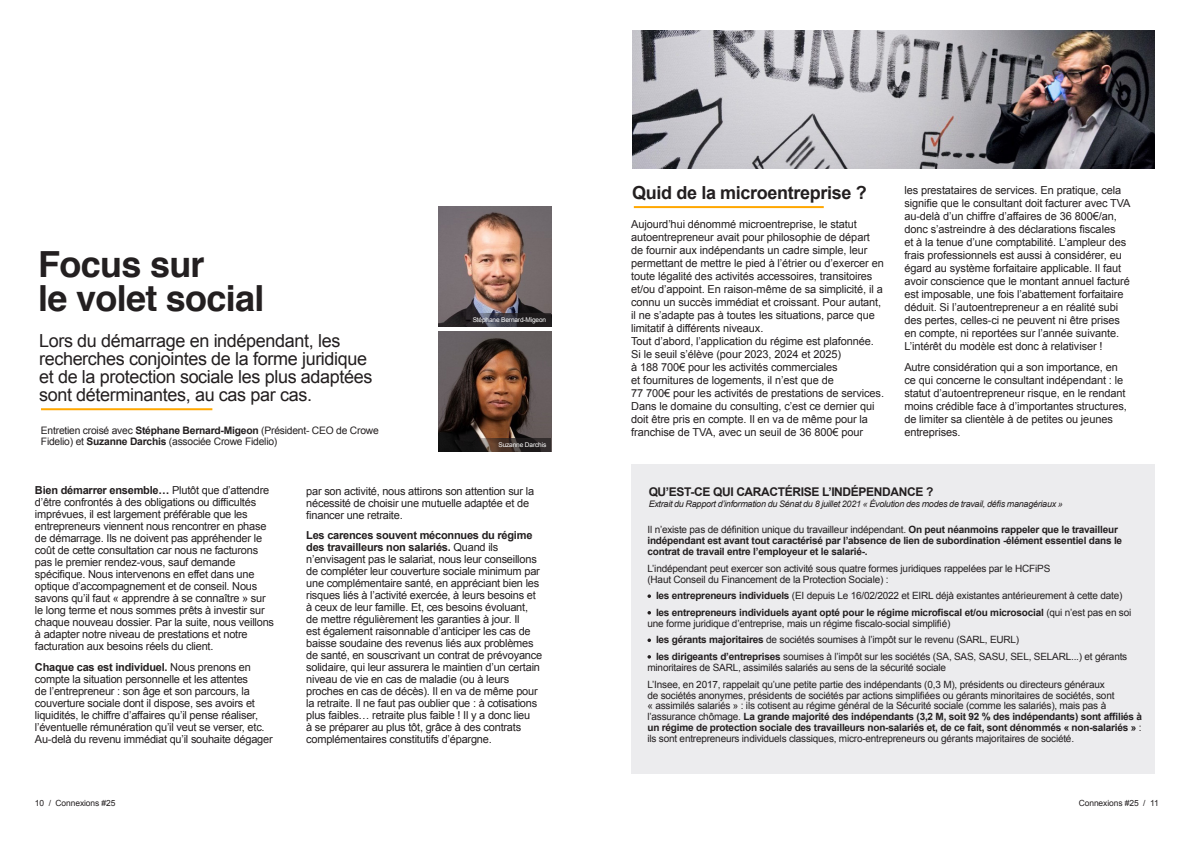
<style>
.page{position:relative;width:1191px;height:842px;background:#fff}
.page>*{position:absolute;margin:0;border:0;box-sizing:border-box;transform-origin:0 0}
.t1{font:700 36px/34px "Helvetica";letter-spacing:-.02em;color:#231f20}
.t2{font:18px/18px "Arial";letter-spacing:-.02em;color:#231f20}
.t3{font:700 18px "Arial";letter-spacing:-.02em;color:#231f20}
.t4{font:700 12px "Arial";letter-spacing:-.03em;color:#231f20}
.t5{font:11px/12px "Arial";letter-spacing:-.02em;color:#231f20}
.t6{font:10.3px/11.2px "Arial";letter-spacing:-.02em;color:#231f20}
.t7{font:10px/10.9px "Arial";letter-spacing:-.02em;color:#231f20}
.t8{font:700 10px/10.9px "Arial";letter-spacing:-.02em;color:#231f20}
.t9{font:italic 9px "Arial";letter-spacing:-.03em;color:#231f20}
.t10{font:8.5px "Arial";letter-spacing:-.01em;color:#231f20}
.t11{font:6.5px "Arial";letter-spacing:-.02em;color:#fff}
.s1{font-weight:700}
.s2{font-weight:400}
</style>
<div class="page">
<div style="left:631px;top:464px;width:524px;height:310px;background:#ececee"></div>
<img style="left:632px;top:30px;width:523px;height:139px">
<hr style="left:634px;top:206px;width:189px;height:2px;background:#ffa700">
<svg style="left:647px;top:594px;width:4px;height:4px"></svg>
<svg style="left:647px;top:611px;width:4px;height:3px"></svg>
<svg style="left:647px;top:638px;width:4px;height:4px"></svg>
<svg style="left:647px;top:655px;width:4px;height:4px"></svg>
<img style="left:438px;top:207px;width:113px;height:120px">
<img style="left:438px;top:331px;width:113px;height:120px">
<hr style="left:41px;top:408px;width:171px;height:2px;background:#ffa700">
<svg style="left:467px;top:438px;width:84px;height:13px"></svg>
<svg style="left:467px;top:314px;width:84px;height:13px"></svg>
<p class="t1" style="left:38px;top:248px;width:228px">Focus sur<br>le volet social</p>
<p class="t2" style="left:39px;top:332px;width:335px">Lors du démarrage en indépendant, les recherches conjointes de la forme juridique et de la protection sociale les plus adaptées sont déterminantes, au cas par cas.</p>
<p class="t6" style="left:41px;top:425px;width:339px">Entretien croisé avec <span class="s1">Stéphane Bernard-Migeon</span> (Président- CEO de Crowe<br>Fidelio) et <span class="s1">Suzanne Darchis</span> (associée Crowe Fidelio)</p>
<p class="t11" style="left:473px;top:316px;width:75px">Stéphane Bernard-Migeon</p>
<p class="t11" style="left:498px;top:441px;width:49px">Suzanne Darchis</p>
<p class="t5" style="left:35px;top:484px;width:241px"><span class="s1">Bien démarrer ensemble…</span> Plutôt que d’attendre d’être confrontés à des obligations ou difficultés imprévues, il est largement préférable que les entrepreneurs viennent nous rencontrer en phase de démarrage. Ils ne doivent pas appréhender le coût de cette consultation car nous ne facturons pas le premier rendez-vous, sauf demande spécifique. Nous intervenons en effet dans une optique d’accompagnement et de conseil. Nous savons qu’il faut « apprendre à se connaître » sur le long terme et nous sommes prêts à investir sur chaque nouveau dossier. Par la suite, nous veillons à adapter notre niveau de prestations et notre facturation aux besoins réels du client.</p>
<p class="t5" style="left:35px;top:661px;width:239px"><span class="s1">Chaque cas est individuel.</span> Nous prenons en compte la situation personnelle et les attentes<br>de l’entrepreneur : son âge et son parcours, la couverture sociale dont il dispose, ses avoirs et liquidités, le chiffre d’affaires qu’il pense réaliser, l’éventuelle rémunération qu’il veut se verser, etc.<br>Au-delà du revenu immédiat qu’il souhaite dégager</p>
<p class="t5" style="left:306px;top:485px;width:229px">par son activité, nous attirons son attention sur la nécessité de choisir une mutuelle adaptée et de financer une retraite.</p>
<p class="t5" style="left:306px;top:529px;width:237px"><span class="s1">Les carences souvent méconnues du régime des travailleurs non salariés.</span> Quand ils n’envisagent pas le salariat, nous leur conseillons de compléter leur couverture sociale minimum par une complémentaire santé, en appréciant bien les risques liés à l’activité exercée, à leurs besoins et à ceux de leur famille. Et, ces besoins évoluant, de mettre régulièrement les garanties à jour. Il<br>est également raisonnable d’anticiper les cas de baisse soudaine des revenus liés aux problèmes de santé, en souscrivant un contrat de prévoyance solidaire, qui leur assurera le maintien d’un certain niveau de vie en cas de maladie (ou à leurs proches en cas de décès). Il en va de même pour la retraite. Il ne faut pas oublier que : à cotisations plus faibles… retraite plus faible ! Il y a donc lieu<br>à se préparer au plus tôt, grâce à des contrats complémentaires constitutifs d’épargne.</p>
<p class="t3" style="left:632px;top:181px;width:236px">Quid de la microentreprise ?</p>
<p class="t5" style="left:631px;top:218px;width:254px;line-height:13px">Aujourd’hui dénommé microentreprise, le statut autoentrepreneur avait pour philosophie de départ de fournir aux indépendants un cadre simple, leur permettant de mettre le pied à l’étrier ou d’exercer en toute légalité des activités accessoires, transitoires et/ou d’appoint. En raison-même de sa simplicité, il a connu un succès immédiat et croissant. Pour autant, il ne s’adapte pas à toutes les situations, parce que limitatif à différents niveaux.</p>
<p class="t5" style="left:631px;top:335px;width:254px;line-height:13px">Tout d’abord, l’application du régime est plafonnée.<br>Si le seuil s’élève (pour 2023, 2024 et 2025)<br>à 188 700€ pour les activités commerciales<br>et fournitures de logements, il n’est que de<br>77 700€ pour les activités de prestations de services.<br>Dans le domaine du consulting, c’est ce dernier qui doit être pris en compte. Il en va de même pour la franchise de TVA, avec un seuil de 36 800€ pour</p>
<p class="t5" style="left:904px;top:184px;width:228px;line-height:13px">les prestataires de services. En pratique, cela signifie que le consultant doit facturer avec TVA au-delà d’un chiffre d’affaires de 36 800€/an, donc s’astreindre à des déclarations fiscales<br>et à la tenue d’une comptabilité. L’ampleur des frais professionnels est aussi à considérer, eu égard au système forfaitaire applicable. Il faut avoir conscience que le montant annuel facturé est imposable, une fois l’abattement forfaitaire déduit. Si l’autoentrepreneur a en réalité subi des pertes, celles-ci ne peuvent ni être prises en compte, ni reportées sur l’année suivante.</p>
<p class="t5" style="left:904px;top:341px;width:200px">L’intérêt du modèle est donc à relativiser !</p>
<p class="t5" style="left:904px;top:361px;width:224px;line-height:13px">Autre considération qui a son importance, en ce qui concerne le consultant indépendant : le statut d’autoentrepreneur risque, en le rendant moins crédible face à d’importantes structures, de limiter sa clientèle à de petites ou jeunes entreprises.</p>
<p class="t4" style="left:648px;top:484px;width:286px">QU’EST-CE QUI CARACTÉRISE L’INDÉPENDANCE ?</p>
<p class="t9" style="left:648px;top:498px;width:416px">Extrait du Rapport d’information du Sénat du 8 juillet 2021 « Évolution des modes de travail, défis managériaux »</p>
<p class="t8" style="left:647px;top:525px;width:476px"><span class="s2">Il n’existe pas de définition unique du travailleur indépendant.</span> On peut néanmoins rappeler que le travailleur indépendant est avant tout caractérisé par l’absence de lien de subordination -élément essentiel dans le contrat de travail entre l’employeur et le salarié-.</p>
<p class="t7" style="left:647px;top:563px;width:404px">L’indépendant peut exercer son activité sous quatre formes juridiques rappelées par le HCFiPS (Haut Conseil du Financement de la Protection Sociale) :</p>
<p class="t7" style="left:656px;top:590px;width:468px"><span class="s1">les entrepreneurs individuels</span> (EI depuis Le 16/02/2022 et EIRL déjà existantes antérieurement à cette date)</p>
<p class="t7" style="left:647px;top:607px;width:485px;text-indent:9px"><span class="s1">les entrepreneurs individuels ayant opté pour le régime microfiscal et/ou microsocial</span> (qui n’est pas en soi une forme juridique d’entreprise, mais un régime fiscalo-social simplifié)</p>
<p class="t7" style="left:656px;top:635px;width:365px"><span class="s1">les gérants majoritaires</span> de sociétés soumises à l’impôt sur le revenu (SARL, EURL)</p>
<p class="t7" style="left:647px;top:651px;width:481px;text-indent:9px"><span class="s1">les dirigeants d’entreprises</span> soumises à l’impôt sur les sociétés (SA, SAS, SASU, SEL, SELARL...) et gérants minoritaires de SARL, assimilés salariés au sens de la sécurité sociale</p>
<p class="t7" style="left:647px;top:679px;width:496px">L’Insee, en 2017, rappelait qu’une petite partie des indépendants (0,3 M), présidents ou directeurs généraux<br>de sociétés anonymes, présidents de sociétés par actions simplifiées ou gérants minoritaires de sociétés, sont<br>« assimilés salariés » : ils cotisent au régime général de la Sécurité sociale (comme les salariés), mais pas à l’assurance chômage. <span class="s1">La grande majorité des indépendants (3,2 M, soit 92 % des indépendants) sont affiliés à un régime de protection sociale des travailleurs non-salariés et, de ce fait, sont dénommés « non-salariés »</span> : ils sont entrepreneurs individuels classiques, micro-entrepreneurs ou gérants majoritaires de société.</p>
<p class="t10" style="left:35px;top:798px;width:82px">10 / Connexions #25</p>
<p class="t10" style="left:1078px;top:797px;width:81px">Connexions #25 / 11</p>
</div>
